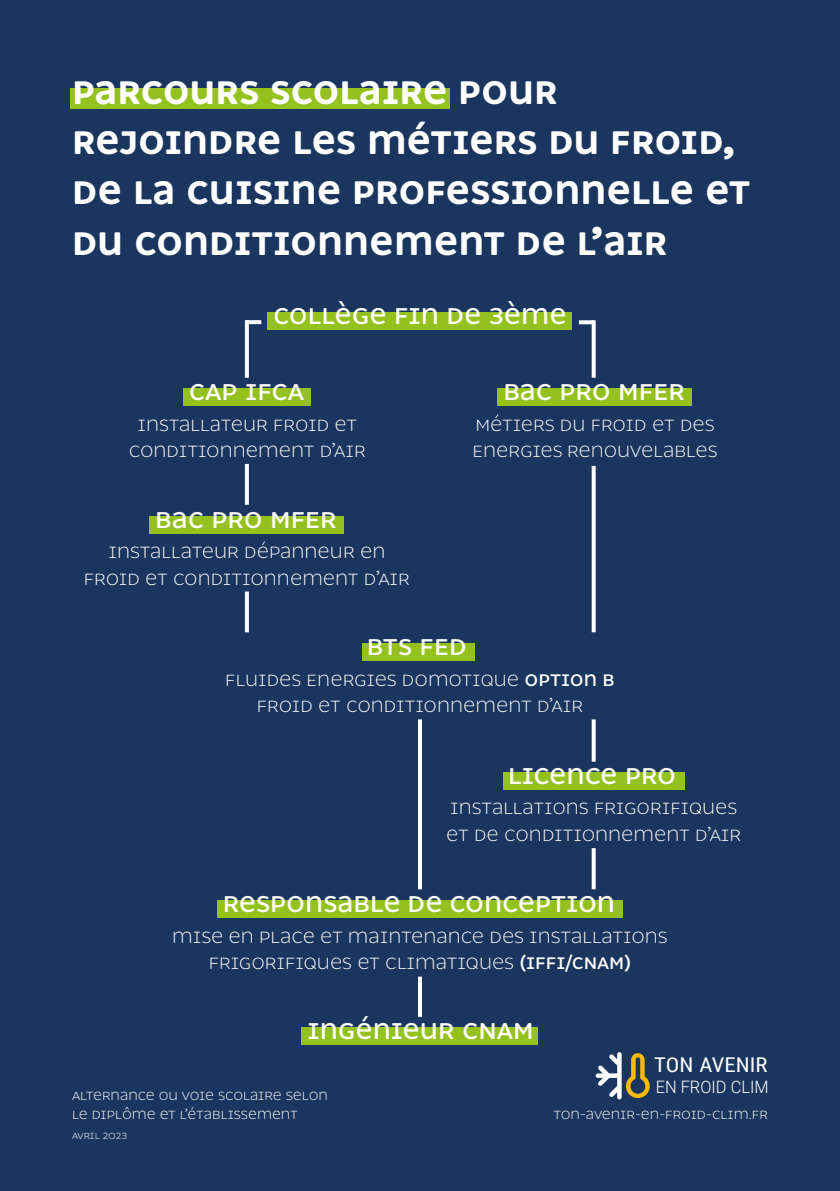
<style>
.page{position:relative;width:840px;height:1191px;background:#fff}
.page>*{position:absolute;margin:0;border:0;box-sizing:border-box;transform-origin:0 0}
.t1{font:700 42px/50.4px "Syndicat Rounded";color:#fff}
.t2{font:30px "Syndicat Rounded";color:#fff}
.t3{font:300 22px/26.4px "Syndicat Rounded";color:#fff;text-align:center}
.t4{font:22px "Syndicat Rounded";color:#fff}
.t5{font:20.4px "Roboto Condensed";color:#fff;scale:1.11 1}
.t6{font:300 17.2px "Roboto";color:#fff;scale:.96 1}
.t7{font:300 16px/19.2px "Syndicat Rounded";color:#fff}
.t8{font:300 12px "Syndicat Rounded";color:#fff}
.s1{font-weight:400}
</style>
<div class="page">
<div style="left:0;top:0;width:839px;height:1191px;background:#1a365e"></div>
<svg style="left:595px;top:1052px;width:54px;height:47px"></svg>
<div style="left:70px;top:88px;width:379px;height:20px;background:#95c11f"></div>
<svg style="left:591px;top:320px;width:4px;height:58px"></svg>
<svg style="left:591px;top:466px;width:4px;height:166px"></svg>
<svg style="left:591px;top:719px;width:4px;height:42px"></svg>
<svg style="left:591px;top:848px;width:4px;height:41px"></svg>
<div style="left:268px;top:312px;width:303px;height:18px;background:#95c11f"></div>
<div style="left:183px;top:388px;width:128px;height:18px;background:#95c11f"></div>
<div style="left:497px;top:388px;width:194px;height:18px;background:#95c11f"></div>
<div style="left:150px;top:516px;width:194px;height:17px;background:#95c11f"></div>
<div style="left:361px;top:643px;width:113px;height:18px;background:#95c11f"></div>
<div style="left:502px;top:772px;width:182px;height:18px;background:#95c11f"></div>
<div style="left:302px;top:1027px;width:235px;height:18px;background:#95c11f"></div>
<div style="left:217px;top:900px;width:405px;height:17px;background:#95c11f"></div>
<svg style="left:249px;top:320px;width:12px;height:4px"></svg>
<svg style="left:578px;top:320px;width:15px;height:4px"></svg>
<svg style="left:245px;top:320px;width:4px;height:58px"></svg>
<svg style="left:245px;top:464px;width:4px;height:41px"></svg>
<svg style="left:245px;top:591px;width:4px;height:41px"></svg>
<hr style="left:418px;top:719px;width:4px;height:170px;background:#fff">
<hr style="left:418px;top:976px;width:4px;height:41px;background:#fff">
<h1 class="t1" style="left:72px;top:67px;width:679px">Parcours scolaire pour rejoindre les métiers du froid, de la cuisine professionnelle et du conditionnement de l’air</h1>
<h2 class="t2" style="left:273px;top:294px;width:295px">Collège fin de 3ème</h2>
<h2 class="t2" style="left:189px;top:370px;width:117px">CAP IFCA</h2>
<p class="t3" style="left:129px;top:411px;width:238px">Installateur Froid et<br>Conditionnement d’Air</p>
<h2 class="t2" style="left:155px;top:498px;width:180px">Bac pro MFER</h2>
<p class="t3" style="left:84px;top:538px;width:327px">Installateur dépanneur en<br>Froid et Conditionnement d’Air</p>
<h2 class="t2" style="left:503px;top:370px;width:180px">Bac pro MFER</h2>
<p class="t3" style="left:472px;top:411px;width:246px;text-align:left">Métiers du Froid et des<br>Energies Renouvelables</p>
<h2 class="t2" style="left:367px;top:625px;width:97px">BTS FED</h2>
<p class="t3" style="left:225px;top:666px;width:391px">Fluides Energies Domotique <span class="s1">Option B<br></span>Froid et Conditionnement d’Air</p>
<h2 class="t2" style="left:508px;top:754px;width:169px">Licence pro</h2>
<p class="t3" style="left:446px;top:794px;width:296px;text-align:left">Installations Frigorifiques et de Conditionnement d’Air</p>
<h2 class="t2" style="left:223px;top:882px;width:393px">Responsable de conception</h2>
<p class="t3" style="left:209px;top:923px;width:460px;text-align:left;text-indent:-36px">mise en place et maintenance des installations frigorifiques et climatiques <span class="s1">(IFFI</span></p>
<p class="t4" style="left:565px;top:947px;width:67px">/CNAM)</p>
<h2 class="t2" style="left:307px;top:1009px;width:228px">Ingénieur CNAM</h2>
<p class="t7" style="left:72px;top:1085px;width:257px">Alternance ou voie scolaire selon le diplôme et l’établissement</p>
<p class="t8" style="left:72px;top:1127px;width:56px">Avril 2023</p>
<p class="t5" style="left:653px;top:1050px;width:103px">TON AVENIR</p>
<p class="t6" style="left:655px;top:1074px;width:119px">EN FROID CLIM</p>
<p class="t7" style="left:553px;top:1104px;width:216px">ton-avenir-en-froid-clim.fr</p>
</div>
